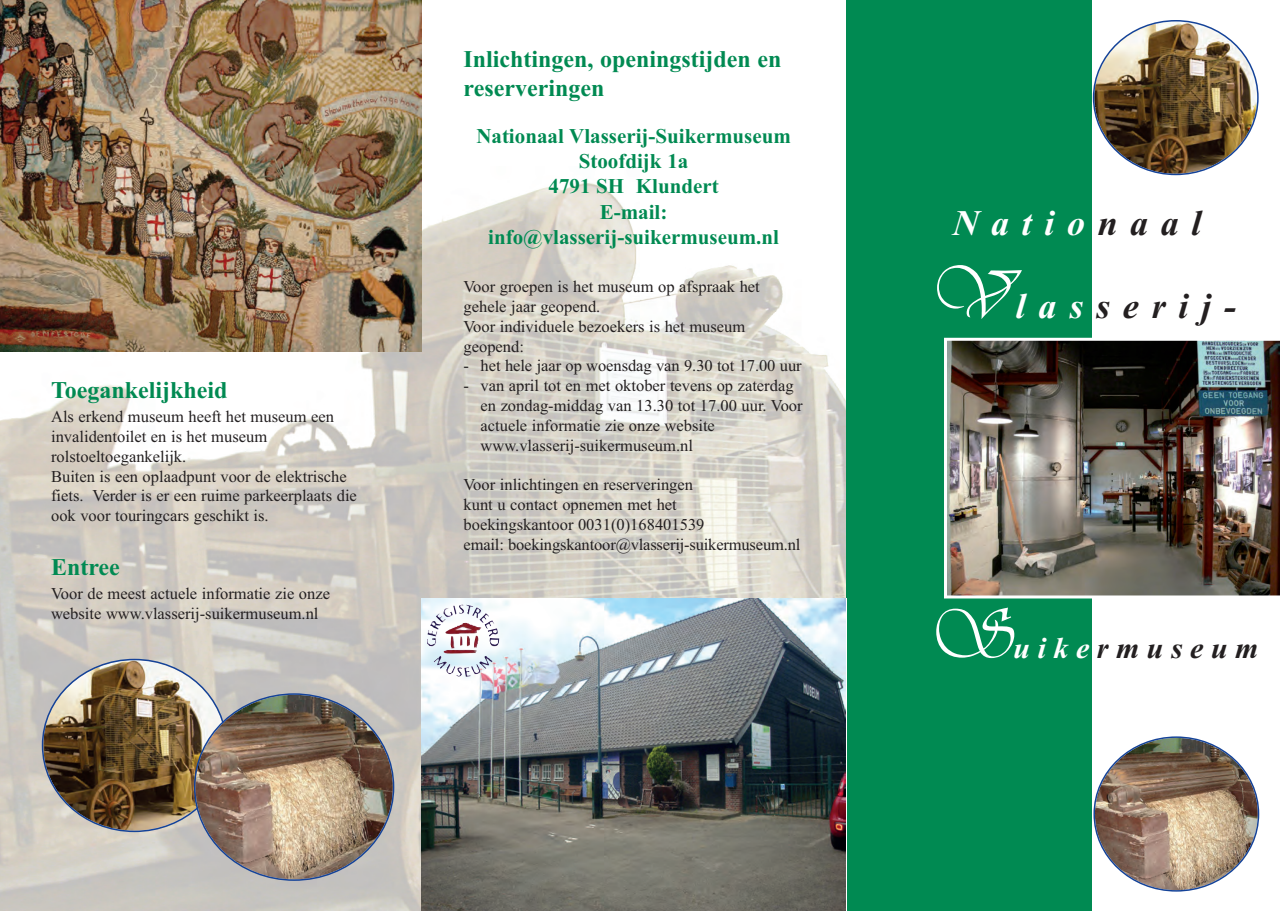
<style>
.page{position:relative;width:1280px;height:911px;background:#fff}
.page>*{position:absolute;margin:0;border:0;box-sizing:border-box;transform-origin:0 0}
.t1{font:72px "Vivante";color:#fff}
.t2{font:italic 700 36px "Times New Roman";letter-spacing:.355em;color:#231f20}
.t3{font:italic 700 36px "Times New Roman";letter-spacing:.35em;color:#fff}
.t4{font:italic 700 30px "Times New Roman";letter-spacing:.25em;color:#231f20}
.t5{font:700 24px/28.8px "Times New Roman";color:#008a52}
.t6{font:700 21px/25.2px "Times New Roman";color:#008a52;text-align:center}
.t7{font:16.5px/19.8px "Times New Roman";color:#231f20}
.s1{color:#231f20}
.s2{font-family:"Vivante";font-weight:400;font-style:normal;font-size:72px;color:#fff}
.s3{color:#fff}
</style>
<div class="page">
<img style="left:0;top:167px;width:846px;height:742px">
<div style="left:846px;top:0;width:246px;height:910px;background:#008a52"></div>
<img style="left:944px;top:337px;width:336px;height:261px">
<img style="left:1093px;top:20px;width:166px;height:155px">
<img style="left:1093px;top:736px;width:166px;height:155px">
<img style="left:42px;top:658px;width:352px;height:222px">
<img style="left:0;top:0;width:421px;height:351px">
<img style="left:421px;top:598px;width:425px;height:312px">
<img style="left:428px;top:604px;width:70px;height:42px">
<h3 class="t5" style="left:51px;top:375px;width:178px">Toegankelijkheid</h3>
<p class="t7" style="left:51px;top:406px;width:307px">Als erkend museum heeft het museum een invalidentoilet en is het museum rolstoeltoegankelijk.<br>Buiten is een oplaadpunt voor de elektrische fiets. Verder is er een ruime parkeerplaats die ook voor touringcars geschikt is.</p>
<h3 class="t5" style="left:51px;top:551px;width:70px">Entree</h3>
<p class="t7" style="left:51px;top:583px;width:280px">Voor de meest actuele informatie zie onze website www.vlasserij-suikermuseum.nl</p>
<h3 class="t5" style="left:464px;top:45px;width:319px">Inlichtingen, openingstijden en reserveringen</h3>
<p class="t6" style="left:476px;top:123px;width:316px">Nationaal Vlasserij-Suikermuseum<br>Stoofdijk 1a<br>4791 SH Klundert<br>E-mail: info@vlasserij-suikermuseum.nl</p>
<p class="t7" style="left:464px;top:276px;width:298px">Voor groepen is het museum op afspraak het gehele jaar geopend.<br>Voor individuele bezoekers is het museum geopend:</p>
<p class="t7" style="left:464px;top:355px;width:340px">- het hele jaar op woensdag van 9.30 tot 17.00 uur</p>
<p class="t7" style="left:481px;top:375px;width:324px;text-indent:-17px">- van april tot en met oktober tevens op zaterdag en zondag-middag van 13.30 tot 17.00 uur. Voor actuele informatie zie onze website www.vlasserij-suikermuseum.nl</p>
<p class="t7" style="left:464px;top:474px;width:338px">Voor inlichtingen en reserveringen<br>kunt u contact opnemen met het<br>boekingskantoor 0031(0)168401539<br>email: boekingskantoor@vlasserij-suikermuseum.nl</p>
<h2 class="t3" style="left:953px;top:201px;width:250px">Natio<span class="s1">naal</span></h2>
<h2 class="t2" style="left:927px;top:285px;width:311px"><span class="s2">W</span><span class="s3">las</span>serij-</h2>
<h1 class="t1" style="left:927px;top:602px;width:88px">T</h1>
<h3 class="t4" style="left:1014px;top:629px;width:247px"><span class="s3">uike</span>rmuseum</h3>
</div>
